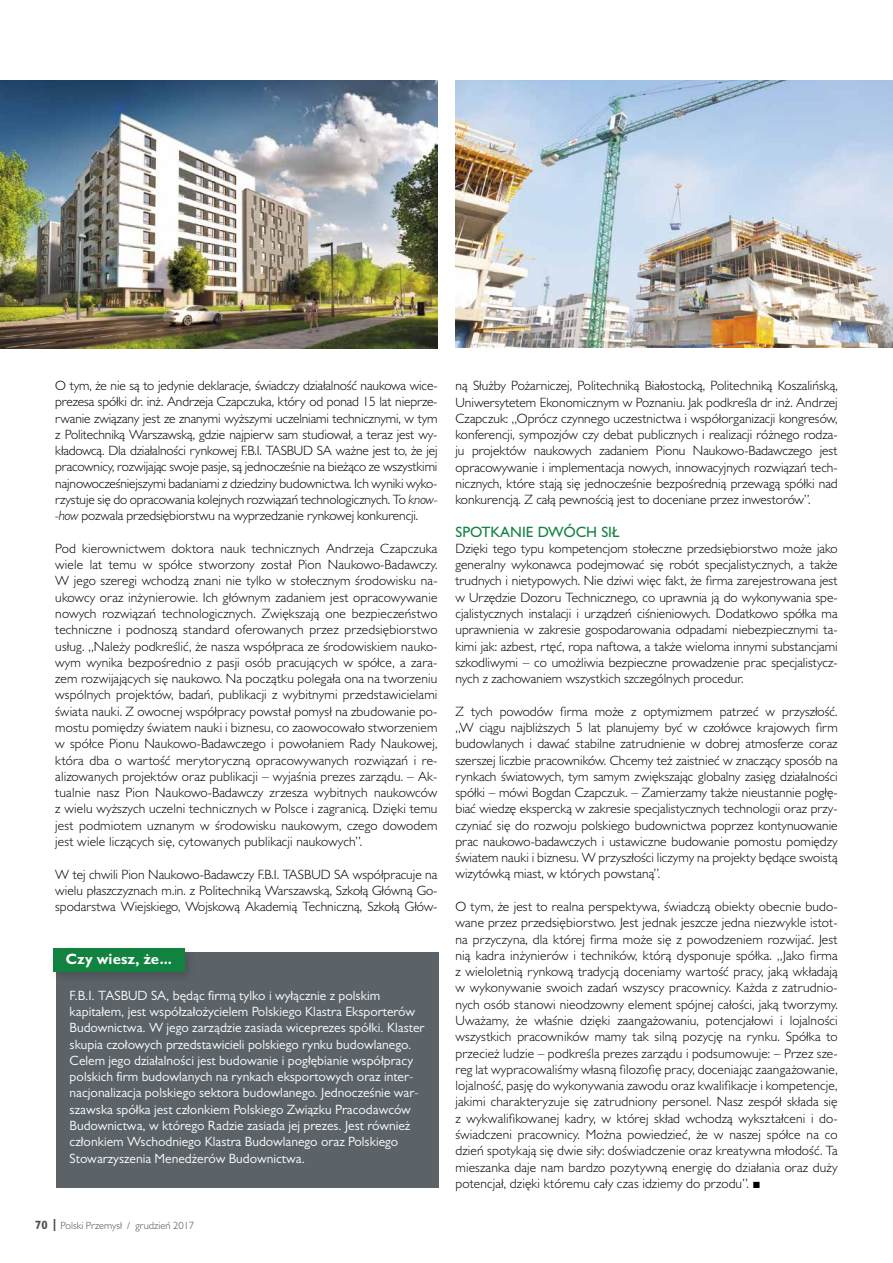
<style>
.page{position:relative;width:893px;height:1263px;background:#fff}
.page>*{position:absolute;margin:0;border:0;box-sizing:border-box;transform-origin:0 0}
.t1{font:500 15px "Gill Sans MT Pro";color:#128241}
.t2{font:700 15px "Gill Sans MT Pro";color:#fff}
.t3{font:300 13.5px/16.4px "Gill Sans MT Pro";color:#000;text-align:justify}
.t4{font:13.5px/16.4px "Gill Sans MT Pro";color:#fff}
.t5{font:300 10.5px "Gill Sans MT Pro";color:#4e4e4e}
.s1{font-style:italic}
.s2{font-weight:700;font-stretch:condensed;font-size:12px}
.s3{font-family:"Myriad Pro";font-weight:900;font-size:12px}
.s4{font-family:"Times New Roman";font-weight:400}
</style>
<div class="page">
<div style="left:57px;top:952px;width:382px;height:236px;background:#5b6268"></div>
<div style="left:48px;top:943px;width:148px;height:40px;background:#000;opacity:.2"></div>
<div style="left:53px;top:948px;width:132px;height:24px;background:#128241"></div>
<img style="left:0;top:81px;width:438px;height:268px">
<img style="left:455px;top:81px;width:438px;height:266px">
<p class="t3" style="left:55px;top:377px;width:384px">O tym, że nie są to jedynie deklaracje, świadczy działalność naukowa wice&shy;prezesa spółki dr. inż. Andrzeja Czapczuka, który od ponad 15 lat nieprze&shy;rwanie związany jest ze znanymi wyższymi uczelniami technicznymi, w tym z Politechniką Warszawską, gdzie najpierw sam studiował, a teraz jest wy&shy;kładowcą. Dla działalności rynkowej F.B.I. TASBUD SA ważne jest to, że jej pracownicy, rozwijając swoje pasje, są jednocześnie na bieżąco ze wszystkimi najnowocześniejszymi badaniami z dziedziny budownictwa. Ich wyniki wyko&shy;rzystuje się do opracowania kolejnych rozwiązań technologicznych. To <span class="s1">know--how</span> pozwala przedsiębiorstwu na wyprzedzanie rynkowej konkurencji.</p>
<p class="t3" style="left:55px;top:540px;width:384px">Pod kierownictwem doktora nauk technicznych Andrzeja Czapczuka wiele lat temu w spółce stworzony został Pion Naukowo-Badawczy.<br>W jego szeregi wchodzą znani nie tylko w stołecznym środowisku na&shy;ukowcy oraz inżynierowie. Ich głównym zadaniem jest opracowywanie nowych rozwiązań technologicznych. Zwiększają one bezpieczeństwo techniczne i podnoszą standard oferowanych przez przedsiębiorstwo usług. „Należy podkreślić, że nasza współpraca ze środowiskiem nauko&shy;wym wynika bezpośrednio z pasji osób pracujących w spółce, a zara&shy;zem rozwijających się naukowo. Na początku polegała ona na tworzeniu wspólnych projektów, badań, publikacji z wybitnymi przedstawicielami świata nauki. Z owocnej współpracy powstał pomysł na zbudowanie po&shy;mostu pomiędzy światem nauki i biznesu, co zaowocowało stworzeniem w spółce Pionu Naukowo-Badawczego i powołaniem Rady Naukowej, która dba o wartość merytoryczną opracowywanych rozwiązań i re&shy;alizowanych projektów oraz publikacji – wyjaśnia prezes zarządu. – Ak&shy;tualnie nasz Pion Naukowo-Badawczy zrzesza wybitnych naukowców z wielu wyższych uczelni technicznych w Polsce i zagranicą. Dzięki temu jest podmiotem uznanym w środowisku naukowym, czego dowodem jest wiele liczących się, cytowanych publikacji naukowych”.</p>
<p class="t3" style="left:55px;top:865px;width:384px">W tej chwili Pion Naukowo-Badawczy F.B.I. TASBUD SA współpracuje na wielu płaszczyznach m.in. z Politechniką Warszawską, Szkołą Główną Go&shy;spodarstwa Wiejskiego, Wojskową Akademią Techniczną, Szkołą Głów-</p>
<p class="t2" style="left:66px;top:950px;width:108px">Czy wiesz, że...</p>
<p class="t4" style="left:70px;top:987px;width:356px">F.B.I. TASBUD SA, będąc firmą tylko i wyłącznie z polskim kapitałem, jest współzałożycielem Polskiego Klastra Eksporterów Budownictwa. W jego zarządzie zasiada wiceprezes spółki. Klaster skupia czołowych przedstawicieli polskiego rynku budowlanego.<br>Celem jego działalności jest budowanie i pogłębianie współpracy polskich firm budowlanych na rynkach eksportowych oraz inter&shy;nacjonalizacja polskiego sektora budowlanego. Jednocześnie war&shy;szawska spółka jest członkiem Polskiego Związku Pracodawców Budownictwa, w którego Radzie zasiada jej prezes. Jest również członkiem Wschodniego Klastra Budowlanego oraz Polskiego Stowarzyszenia Menedżerów Budownictwa.</p>
<p class="t5" style="left:35px;top:1219px;width:160px"><span class="s2">70</span> <span class="s3">|</span> Polski Przemysł / grudzień 2017</p>
<p class="t3" style="left:455px;top:377px;width:384px">ną Służby Pożarniczej, Politechniką Białostocką, Politechniką Koszalińską, Uniwersytetem Ekonomicznym w Poznaniu. Jak podkreśla dr inż. Andrzej Czapczuk: „Oprócz czynnego uczestnictwa i współorganizacji kongresów, konferencji, sympozjów czy debat publicznych i realizacji różnego rodza&shy;ju projektów naukowych zadaniem Pionu Naukowo-Badawczego jest opracowywanie i implementacja nowych, innowacyjnych rozwiązań tech&shy;nicznych, które stają się jednocześnie bezpośrednią przewagą spółki nad konkurencją. Z całą pewnością jest to doceniane przez inwestorów”.</p>
<p class="t1" style="left:455px;top:523px;width:165px">SPOTKANIE DWÓCH SIŁ</p>
<p class="t3" style="left:455px;top:540px;width:384px">Dzięki tego typu kompetencjom stołeczne przedsiębiorstwo może jako generalny wykonawca podejmować się robót specjalistycznych, a także trudnych i nietypowych. Nie dziwi więc fakt, że firma zarejestrowana jest w Urzędzie Dozoru Technicznego, co uprawnia ją do wykonywania spe&shy;cjalistycznych instalacji i urządzeń ciśnieniowych. Dodatkowo spółka ma uprawnienia w zakresie gospodarowania odpadami niebezpiecznymi ta&shy;kimi jak: azbest, rtęć, ropa naftowa, a także wieloma innymi substancjami szkodliwymi – co umożliwia bezpieczne prowadzenie prac specjalistycz&shy;nych z zachowaniem wszystkich szczególnych procedur.</p>
<p class="t3" style="left:455px;top:703px;width:384px">Z tych powodów firma może z optymizmem patrzeć w przyszłość. „W ciągu najbliższych 5 lat planujemy być w czołówce krajowych firm budowlanych i dawać stabilne zatrudnienie w dobrej atmosferze coraz szerszej liczbie pracowników. Chcemy też zaistnieć w znaczący sposób na rynkach światowych, tym samym zwiększając globalny zasięg działalności spółki – mówi Bogdan Czapczuk. – Zamierzamy także nieustannie pogłę&shy;biać wiedzę ekspercką w zakresie specjalistycznych technologii oraz przy&shy;czyniać się do rozwoju polskiego budownictwa poprzez kontynuowanie prac naukowo-badawczych i ustawiczne budowanie pomostu pomiędzy światem nauki i biznesu. W przyszłości liczymy na projekty będące swoistą wizytówką miast, w których powstaną”.</p>
<p class="t3" style="left:455px;top:898px;width:384px">O tym, że jest to realna perspektywa, świadczą obiekty obecnie budo&shy;wane przez przedsiębiorstwo. Jest jednak jeszcze jedna niezwykle istot&shy;na przyczyna, dla której firma może się z powodzeniem rozwijać. Jest nią kadra inżynierów i techników, którą dysponuje spółka. „Jako firma z wieloletnią rynkową tradycją doceniamy wartość pracy, jaką wkładają w wykonywanie swoich zadań wszyscy pracownicy. Każda z zatrudnio&shy;nych osób stanowi nieodzowny element spójnej całości, jaką tworzymy.<br>Uważamy, że właśnie dzięki zaangażowaniu, potencjałowi i lojalności wszystkich pracowników mamy tak silną pozycję na rynku. Spółka to przecież ludzie – podkreśla prezes zarządu i podsumowuje: – Przez sze&shy;reg lat wypracowaliśmy własną filozofię pracy, doceniając zaangażowanie, lojalność, pasję do wykonywania zawodu oraz kwalifikacje i kompetencje, jakimi charakteryzuje się zatrudniony personel. Nasz zespół składa się z wykwalifikowanej kadry, w której skład wchodzą wykształceni i do&shy;świadczeni pracownicy. Można powiedzieć, że w naszej spółce na co dzień spotykają się dwie siły: doświadczenie oraz kreatywna młodość. Ta mieszanka daje nam bardzo pozytywną energię do działania oraz duży potencjał, dzięki któremu cały czas idziemy do przodu”. <span class="s4">■</span></p>
</div>
